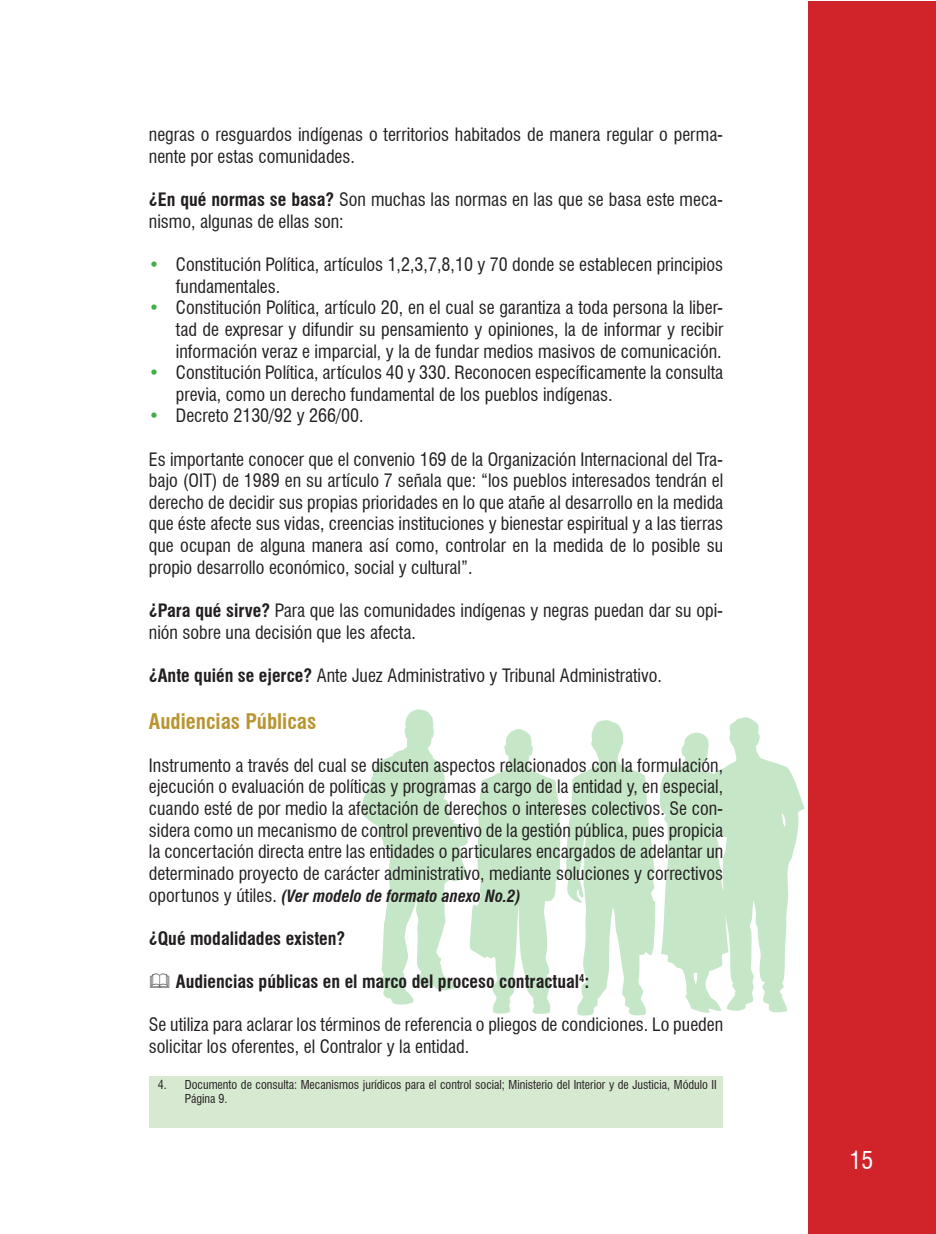
<style>
.page{position:relative;width:936px;height:1234px;background:#fff}
.page>*{position:absolute;margin:0;border:0;box-sizing:border-box;transform-origin:0 0}
.t1{font:condensed 24px "Swiss 721 BT";color:#fff}
.t2{font:700 condensed 21px "Swiss 721 BT";color:#b99532}
.t3{font:condensed 18px/21.6px "Swiss 721 BT";color:#231f20}
.t4{font:700 condensed 18px "Swiss 721 BT";color:#231f20}
.t5{font:italic 700 condensed 16.5px "Swiss 721 BT";color:#231f20}
.t6{font:condensed 12px/14.4px "Swiss 721 BT";color:#231f20}
.s1{font-weight:700}
.s2{color:#40ae49}
.s3{font-weight:400;font-style:normal;font-size:18px}
</style>
<div class="page">
<div style="left:808px;top:2px;width:127px;height:1231px;background:#d1232a"></div>
<div style="left:149px;top:1075px;width:573px;height:51px;background:#d8e9d2"></div>
<svg style="left:470px;top:720px;width:185px;height:296px;fill:#c6e6c8"></svg>
<svg style="left:361px;top:709px;width:107px;height:296px"></svg>
<svg style="left:660px;top:717px;width:144px;height:296px"></svg>
<p class="t3" style="left:149px;top:124px;width:576px">negras o resguardos indígenas o territorios habitados de manera regular o perma&shy;nente por estas comunidades.</p>
<p class="t3" style="left:149px;top:189px;width:576px"><span class="s1">¿En qué normas se basa?</span> Son muchas las normas en las que se basa este meca&shy;nismo, algunas de ellas son:</p>
<p class="t3" style="left:176px;top:253px;width:548px;text-indent:-27px"><span class="s2">•</span> Constitución Política, artículos 1,2,3,7,8,10 y 70 donde se establecen principios fundamentales.</p>
<p class="t3" style="left:176px;top:297px;width:549px;text-align:justify;text-indent:-27px"><span class="s2">•</span> Constitución Política, artículo 20, en el cual se garantiza a toda persona la liber&shy;tad de expresar y difundir su pensamiento y opiniones, la de informar y recibir información veraz e imparcial, y la de fundar medios masivos de comunicación.</p>
<p class="t3" style="left:176px;top:361px;width:549px;text-indent:-27px"><span class="s2">•</span> Constitución Política, artículos 40 y 330. Reconocen específicamente la consulta previa, como un derecho fundamental de los pueblos indígenas.</p>
<p class="t3" style="left:149px;top:405px;width:216px"><span class="s2">•</span> Decreto 2130/92 y 266/00.</p>
<p class="t3" style="left:149px;top:448px;width:576px;text-align:justify">Es importante conocer que el convenio 169 de la Organización Internacional del Tra&shy;bajo (OIT) de 1989 en su artículo 7 señala que: “los pueblos interesados tendrán el derecho de decidir sus propias prioridades en lo que atañe al desarrollo en la medida que éste afecte sus vidas, creencias instituciones y bienestar espiritual y a las tierras que ocupan de alguna manera así como, controlar en la medida de lo posible su propio desarrollo económico, social y cultural”.</p>
<p class="t3" style="left:149px;top:599px;width:576px"><span class="s1">¿Para qué sirve?</span> Para que las comunidades indígenas y negras puedan dar su opi&shy;nión sobre una decisión que les afecta.</p>
<p class="t3" style="left:149px;top:664px;width:514px"><span class="s1">¿Ante quién se ejerce?</span> Ante Juez Administrativo y Tribunal Administrativo.</p>
<p class="t2" style="left:149px;top:708px;width:169px">Audiencias Públicas</p>
<p class="t3" style="left:149px;top:754px;width:576px;text-align:justify">Instrumento a través del cual se discuten aspectos relacionados con la formulación, ejecución o evaluación de políticas y programas a cargo de la entidad y, en especial, cuando esté de por medio la afectación de derechos o intereses colectivos. Se con&shy;sidera como un mecanismo de control preventivo de la gestión pública, pues propicia la concertación directa entre las entidades o particulares encargados de adelantar un determinado proyecto de carácter administrativo, mediante soluciones y correctivos</p>
<p class="t5" style="left:149px;top:885px;width:373px"><span class="s3">oportunos y útiles.</span> (Ver modelo de formato anexo No.2)</p>
<p class="t4" style="left:149px;top:927px;width:198px">¿Qué modalidades existen?</p>
<p class="t4" style="left:176px;top:970px;width:415px">Audiencias públicas en el marco del proceso contractual<sup>4</sup>:</p>
<p class="t3" style="left:149px;top:1013px;width:576px">Se utiliza para aclarar los términos de referencia o pliegos de condiciones. Lo pueden solicitar los oferentes, el Contralor y la entidad.</p>
<p class="t6" style="left:185px;top:1077px;width:533px;text-indent:-27px">4. Documento de consulta: Mecanismos jurídicos para el control social; Ministerio del Interior y de Justicia, Módulo II<br>Página 9.</p>
<h1 class="t1" style="left:849px;top:1145px;width:25px">15</h1>
</div>
